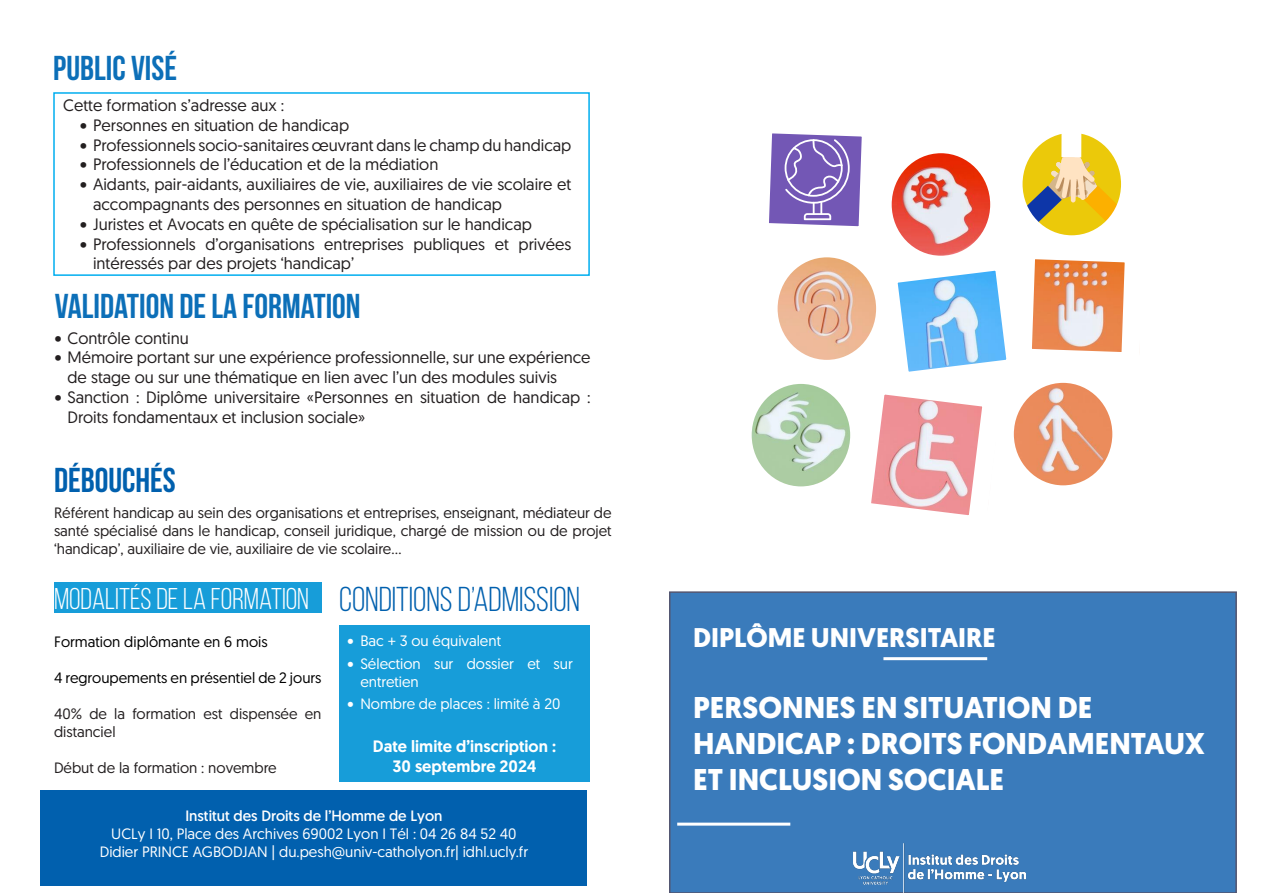
<style>
.page{position:relative;width:1263px;height:893px;background:#fff}
.page>*{position:absolute;margin:0;border:0;box-sizing:border-box;transform-origin:0 0}
.t1{font:700 34.5px "Bebas Neue";color:#0c6fb8}
.t2{font:34.5px "Bebas Neue";color:#0160ae}
.t3{font:700 34.5px "Bebas Neue";color:#0160ae}
.t4{font:700 30px/36px "Geomanist";color:#fff}
.t5{font:30px "Bebas Neue";color:#fff}
.t6{font:700 27px "Geomanist";color:#fff}
.t7{font:16.5px/19.8px "Geomanist";color:#231f20}
.t8{font:500 16.5px "Geomanist";color:#fff}
.t9{font:15px/18px "Geomanist";color:#231f20}
.t10{font:15px/18px "Geomanist";color:#fff}
.t11{font:15px "Geomanist";color:#000001}
.t12{font:15px "Geomanist";color:#fff}
</style>
<div class="page">
<div style="left:53px;top:92px;width:537px;height:184px;border:2px solid #00aeef"></div>
<div style="left:54px;top:583px;width:268px;height:30px;background:#179dd9"></div>
<div style="left:339px;top:625px;width:251px;height:157px;background:#179dd9"></div>
<div style="left:41px;top:790px;width:546px;height:95px;background:#0160ae"></div>
<div style="left:669px;top:591px;width:568px;height:302px;background:#3a7bbb;border:2px solid #2f3253"></div>
<img style="left:853px;top:843px;width:173px;height:50px">
<hr style="left:883px;top:657px;width:104px;height:3px;background:#fff">
<hr style="left:677px;top:823px;width:113px;height:3px;background:#fff">
<img style="left:709px;top:591px;width:468px;height:3px">
<svg style="left:751px;top:133px;width:374px;height:382px"></svg>
<p class="t1" style="left:53px;top:49px;width:125px">PUBLIC VISÉ</p>
<p class="t7" style="left:63px;top:95px;width:223px">Cette formation s’adresse aux :</p>
<p class="t7" style="left:80px;top:115px;width:270px">• Personnes en situation de handicap</p>
<p class="t7" style="left:80px;top:134px;width:493px">• Professionnels socio-sanitaires œuvrant dans le champ du handicap</p>
<p class="t7" style="left:80px;top:154px;width:360px">• Professionnels de l’éducation et de la médiation</p>
<p class="t7" style="left:93px;top:174px;width:480px;text-indent:-13px">• Aidants, pair-aidants, auxiliaires de vie, auxiliaires de vie scolaire et accompagnants des personnes en situation de handicap</p>
<p class="t7" style="left:80px;top:214px;width:453px">• Juristes et Avocats en quête de spécialisation sur le handicap</p>
<p class="t7" style="left:93px;top:233px;width:480px;text-indent:-13px">• Professionnels d’organisations entreprises publiques et privées intéressés par des projets ‘handicap’</p>
<p class="t1" style="left:55px;top:288px;width:307px">VALIDATION DE LA FORMATION</p>
<p class="t7" style="left:55px;top:327px;width:135px">• Contrôle continu</p>
<p class="t7" style="left:68px;top:347px;width:525px;text-indent:-13px">• Mémoire portant sur une expérience professionnelle, sur une expérience de stage ou sur une thématique en lien avec l’un des modules suivis</p>
<p class="t7" style="left:68px;top:387px;width:524px;text-indent:-13px">• Sanction : Diplôme universitaire «Personnes en situation de handicap :<br>Droits fondamentaux et inclusion sociale»</p>
<p class="t3" style="left:54px;top:461px;width:123px">DÉBOUCHÉS</p>
<p class="t9" style="left:54px;top:503px;width:559px;text-align:justify">Référent handicap au sein des organisations et entreprises, enseignant, médiateur de santé spécialisé dans le handicap, conseil juridique, chargé de mission ou de projet ‘handicap’, auxiliaire de vie, auxiliaire de vie scolaire...</p>
<p class="t5" style="left:54px;top:583px;width:256px">MODALITÉS DE LA FORMATION</p>
<p class="t2" style="left:339px;top:581px;width:242px">CONDITIONS D’ADMISSION</p>
<p class="t10" style="left:348px;top:632px;width:155px">• Bac + 3 ou équivalent</p>
<p class="t10" style="left:360px;top:654px;width:214px;text-indent:-13px">• Sélection sur dossier et sur entretien</p>
<p class="t10" style="left:348px;top:694px;width:214px">• Nombre de places : limité à 20</p>
<p class="t8" style="left:373px;top:735px;width:185px">Date limite d’inscription :</p>
<p class="t8" style="left:393px;top:755px;width:145px">30 septembre 2024</p>
<p class="t11" style="left:54px;top:632px;width:215px">Formation diplômante en 6 mois</p>
<p class="t11" style="left:54px;top:668px;width:269px">4 regroupements en présentiel de 2 jours</p>
<p class="t9" style="left:54px;top:704px;width:269px">40% de la formation est dispensée en distanciel</p>
<p class="t9" style="left:54px;top:758px;width:224px">Début de la formation : novembre</p>
<p class="t12" style="left:185px;top:806px;width:259px">Institut des Droits de l’Homme de Lyon</p>
<p class="t10" style="left:111px;top:824px;width:407px">UCLy I 10, Place des Archives 69002 Lyon I Tél : 04 26 84 52 40</p>
<p class="t10" style="left:100px;top:842px;width:430px">Didier PRINCE AGBODJAN | du.pesh@univ-catholyon.fr| idhl.ucly.fr</p>
<p class="t6" style="left:693px;top:620px;width:304px">DIPLÔME UNIVERSITAIRE</p>
<p class="t4" style="left:693px;top:690px;width:513px">PERSONNES EN SITUATION DE<br>HANDICAP : DROITS FONDAMENTAUX<br>ET INCLUSION SOCIALE</p>
</div>
